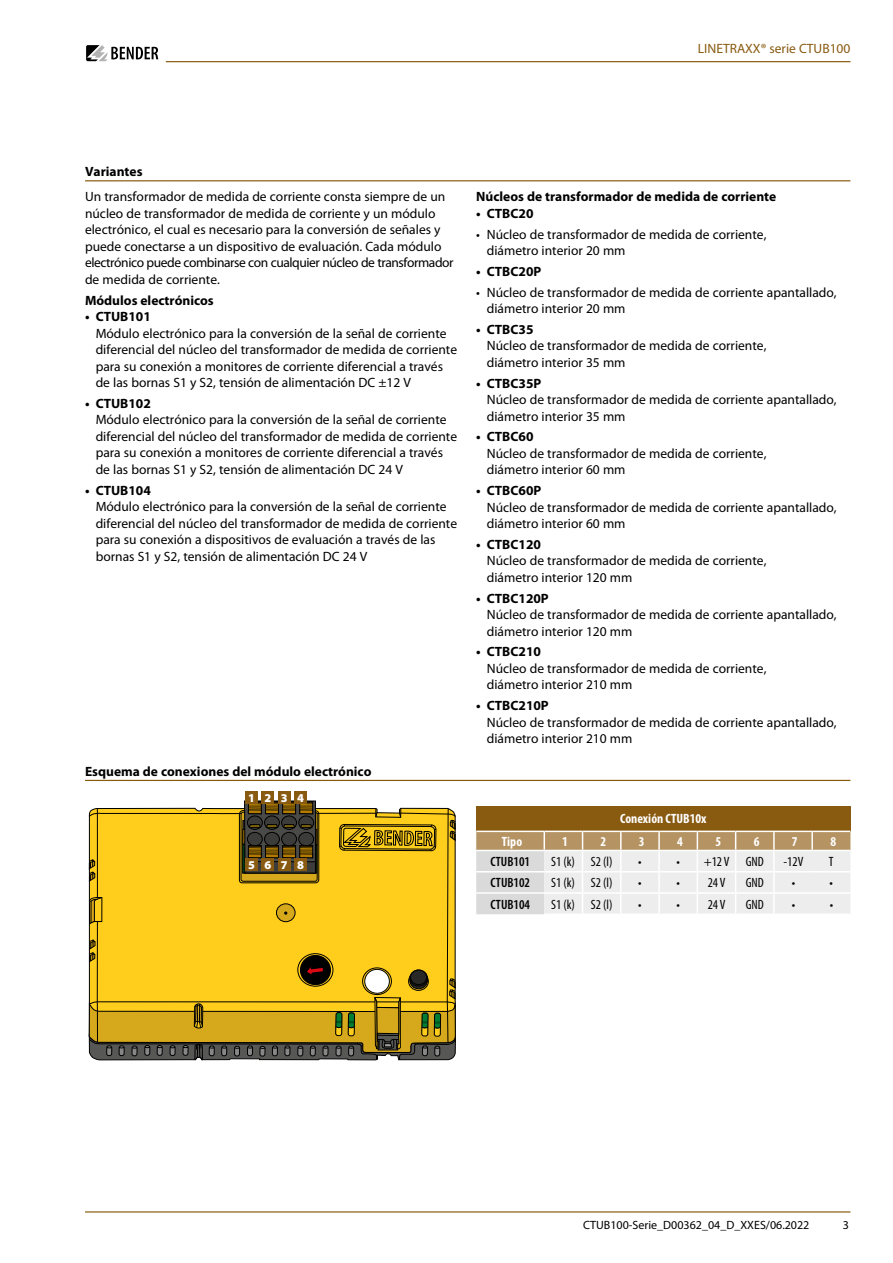
<style>
.page{position:relative;width:893px;height:1263px;background:#fff}
.page>*{position:absolute;margin:0;border:0;box-sizing:border-box;transform-origin:0 0}
.t1{font:13.5px/16.5px "Myriad Pro";color:#000}
.t2{font:700 13.5px "Myriad Pro";color:#000}
.t3{font:condensed 13.5px "Myriad Pro";color:#000}
.t4{font:700 condensed 13.5px "Myriad Pro";color:#fff}
.t5{font:13.5px "Myriad Pro";color:#895b11}
.t6{font:600 condensed 13.5px "Myriad Pro";color:#000}
.t7{font:12px "Myriad Pro";color:#000}
.t8{font:900 12px "Myriad Pro";color:#fff}
</style>
<div class="page">
<svg style="left:86px;top:45px;width:72px;height:16px"></svg>
<hr style="left:166px;top:61px;width:684px;height:1px;background:#895b11">
<hr style="left:85px;top:1211px;width:765px;height:1px;background:#895b11">
<hr style="left:85px;top:180px;width:765px;height:1px;background:#895b11">
<hr style="left:85px;top:780px;width:765px;height:1px;background:#895b11">
<div style="left:476px;top:806px;width:374px;height:25px;background:#895b11"></div>
<svg style="left:476px;top:831px;width:374px;height:83px;background:#e0d9cf"></svg>
<hr style="left:476px;top:892px;width:68px;height:2px;background:#fff">
<hr style="left:544px;top:913px;width:39px;height:2px;background:#fff">
<hr style="left:583px;top:913px;width:38px;height:2px;background:#fff">
<hr style="left:621px;top:913px;width:38px;height:2px;background:#fff">
<hr style="left:659px;top:913px;width:38px;height:2px;background:#fff">
<hr style="left:697px;top:913px;width:39px;height:2px;background:#fff">
<hr style="left:736px;top:913px;width:38px;height:2px;background:#fff">
<hr style="left:774px;top:913px;width:38px;height:2px;background:#fff">
<hr style="left:812px;top:913px;width:38px;height:2px;background:#fff">
<svg style="left:89px;top:800px;width:367px;height:261px;background:#d4ad25"></svg>
<div style="left:245px;top:791px;width:13px;height:13px;background:#895b11"></div>
<div style="left:245px;top:858px;width:13px;height:13px;background:#895b11"></div>
<div style="left:261px;top:791px;width:13px;height:13px;background:#895b11"></div>
<div style="left:261px;top:858px;width:13px;height:13px;background:#895b11"></div>
<div style="left:278px;top:791px;width:13px;height:13px;background:#895b11"></div>
<div style="left:278px;top:858px;width:13px;height:13px;background:#895b11"></div>
<div style="left:294px;top:791px;width:13px;height:13px;background:#895b11"></div>
<div style="left:294px;top:858px;width:13px;height:13px;background:#895b11"></div>
<p class="t5" style="left:698px;top:41px;width:154px">LINETRAXX® serie CTUB100</p>
<p class="t2" style="left:85px;top:164px;width:59px">Variantes</p>
<p class="t1" style="left:85px;top:189px;width:370px">Un transformador de medida de corriente consta siempre de un núcleo de transformador de medida de corriente y un módulo electrónico, el cual es necesario para la conversión de señales y puede conectarse a un dispositivo de evaluación. Cada módulo electrónico puede combinarse con cualquier núcleo de transformador de medida de corriente.</p>
<p class="t2" style="left:85px;top:293px;width:130px">Módulos electrónicos</p>
<p class="t2" style="left:85px;top:309px;width:67px">• CTUB101</p>
<p class="t1" style="left:96px;top:325px;width:363px">Módulo electrónico para la conversión de la señal de corriente diferencial del núcleo del transformador de medida de corriente para su conexión a monitores de corriente diferencial a través de las bornas S1 y S2, tensión de alimentación DC ±12 V</p>
<p class="t2" style="left:85px;top:396px;width:67px">• CTUB102</p>
<p class="t1" style="left:96px;top:412px;width:363px">Módulo electrónico para la conversión de la señal de corriente diferencial del núcleo del transformador de medida de corriente para su conexión a monitores de corriente diferencial a través de las bornas S1 y S2, tensión de alimentación DC 24 V</p>
<p class="t2" style="left:85px;top:483px;width:67px">• CTUB104</p>
<p class="t1" style="left:96px;top:499px;width:363px">Módulo electrónico para la conversión de la señal de corriente diferencial del núcleo del transformador de medida de corriente para su conexión a dispositivos de evaluación a través de las bornas S1 y S2, tensión de alimentación DC 24 V</p>
<p class="t2" style="left:85px;top:763px;width:288px">Esquema de conexiones del módulo electrónico</p>
<p class="t8" style="left:248px;top:791px;width:8px">1</p>
<p class="t8" style="left:264px;top:791px;width:8px">2</p>
<p class="t8" style="left:281px;top:791px;width:8px">3</p>
<p class="t8" style="left:297px;top:791px;width:8px">4</p>
<p class="t8" style="left:248px;top:858px;width:8px">5</p>
<p class="t8" style="left:264px;top:858px;width:8px">6</p>
<p class="t8" style="left:281px;top:858px;width:8px">7</p>
<p class="t8" style="left:297px;top:858px;width:8px">8</p>
<p class="t2" style="left:476px;top:189px;width:302px">Núcleos de transformador de medida de corriente</p>
<p class="t2" style="left:476px;top:206px;width:59px">• CTBC20</p>
<p class="t1" style="left:487px;top:226px;width:281px;text-indent:-11px">• Núcleo de transformador de medida de corriente, diámetro interior 20 mm</p>
<p class="t2" style="left:476px;top:264px;width:67px">• CTBC20P</p>
<p class="t1" style="left:487px;top:284px;width:351px;text-indent:-11px">• Núcleo de transformador de medida de corriente apantallado, diámetro interior 20 mm</p>
<p class="t2" style="left:476px;top:322px;width:59px">• CTBC35</p>
<p class="t1" style="left:487px;top:338px;width:281px">Núcleo de transformador de medida de corriente, diámetro interior 35 mm</p>
<p class="t2" style="left:476px;top:376px;width:67px">• CTBC35P</p>
<p class="t1" style="left:487px;top:392px;width:351px">Núcleo de transformador de medida de corriente apantallado, diámetro interior 35 mm</p>
<p class="t2" style="left:476px;top:429px;width:59px">• CTBC60</p>
<p class="t1" style="left:487px;top:445px;width:281px">Núcleo de transformador de medida de corriente, diámetro interior 60 mm</p>
<p class="t2" style="left:476px;top:483px;width:67px">• CTBC60P</p>
<p class="t1" style="left:487px;top:499px;width:351px">Núcleo de transformador de medida de corriente apantallado, diámetro interior 60 mm</p>
<p class="t2" style="left:476px;top:537px;width:66px">• CTBC120</p>
<p class="t1" style="left:487px;top:553px;width:281px">Núcleo de transformador de medida de corriente, diámetro interior 120 mm</p>
<p class="t2" style="left:476px;top:590px;width:74px">• CTBC120P</p>
<p class="t1" style="left:487px;top:607px;width:351px">Núcleo de transformador de medida de corriente apantallado, diámetro interior 120 mm</p>
<p class="t2" style="left:476px;top:644px;width:66px">• CTBC210</p>
<p class="t1" style="left:487px;top:660px;width:281px">Núcleo de transformador de medida de corriente, diámetro interior 210 mm</p>
<p class="t2" style="left:476px;top:698px;width:74px">• CTBC210P</p>
<p class="t1" style="left:487px;top:714px;width:351px">Núcleo de transformador de medida de corriente apantallado, diámetro interior 210 mm</p>
<p class="t4" style="left:620px;top:811px;width:88px">Conexión CTUB10x</p>
<p class="t4" style="left:502px;top:834px;width:22px">Tipo</p>
<p class="t4" style="left:562px;top:834px;width:7px">1</p>
<p class="t4" style="left:601px;top:834px;width:7px">2</p>
<p class="t4" style="left:639px;top:834px;width:7px">3</p>
<p class="t4" style="left:677px;top:834px;width:7px">4</p>
<p class="t4" style="left:715px;top:834px;width:7px">5</p>
<p class="t4" style="left:754px;top:834px;width:7px">6</p>
<p class="t4" style="left:792px;top:834px;width:7px">7</p>
<p class="t4" style="left:831px;top:834px;width:7px">8</p>
<p class="t6" style="left:490px;top:854px;width:41px">CTUB101</p>
<p class="t3" style="left:551px;top:854px;width:63px">S1 (k) S2 (l)</p>
<p class="t3" style="left:638px;top:854px;width:5px">•</p>
<p class="t3" style="left:676px;top:854px;width:89px">• +12 V GND</p>
<p class="t3" style="left:783px;top:854px;width:21px">-12V</p>
<p class="t3" style="left:829px;top:854px;width:6px">T</p>
<p class="t6" style="left:490px;top:875px;width:41px">CTUB102</p>
<p class="t3" style="left:551px;top:876px;width:63px">S1 (k) S2 (l)</p>
<p class="t3" style="left:638px;top:876px;width:5px">•</p>
<p class="t3" style="left:677px;top:876px;width:50px">• 24 V</p>
<p class="t3" style="left:746px;top:876px;width:20px">GND</p>
<p class="t3" style="left:792px;top:876px;width:5px">•</p>
<p class="t3" style="left:830px;top:876px;width:5px">•</p>
<p class="t6" style="left:490px;top:897px;width:41px">CTUB104</p>
<p class="t3" style="left:551px;top:897px;width:63px">S1 (k) S2 (l)</p>
<p class="t3" style="left:638px;top:897px;width:5px">•</p>
<p class="t3" style="left:677px;top:897px;width:50px">• 24 V</p>
<p class="t3" style="left:746px;top:897px;width:20px">GND</p>
<p class="t3" style="left:792px;top:897px;width:5px">•</p>
<p class="t3" style="left:830px;top:897px;width:5px">•</p>
<p class="t7" style="left:583px;top:1218px;width:228px">CTUB100-Serie_D00362_04_D_XXES/06.2022</p>
<p class="t7" style="left:843px;top:1218px;width:8px">3</p>
</div>
